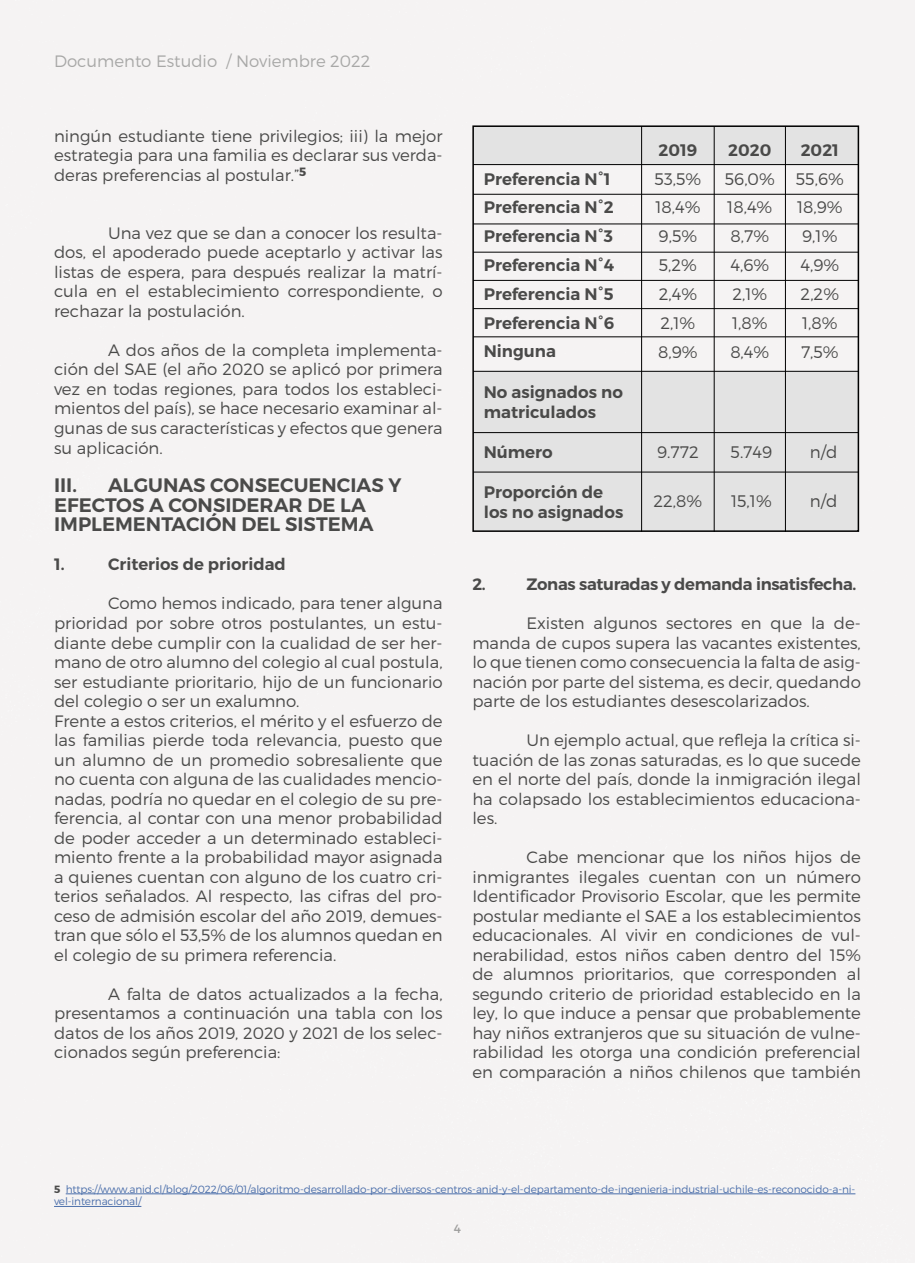
<style>
.page{position:relative;width:915px;height:1263px;background:#fff}
.page>*{position:absolute;margin:0;border:0;box-sizing:border-box;transform-origin:0 0}
.t1{font:19.5px/19.5px "Trueno S Bd";color:#4a4a49}
.t2{font:16.65px/28.8px "Trueno S Bd";color:#4a4a49}
.t3{font:16.65px/28.8px "Trueno Lt";color:#4a4a49;text-align:center}
.t4{font:16.5px/19.5px "Trueno Lt";color:#4a4a49;text-align:justify}
.t5{font:16.5px "Trueno S Bd";letter-spacing:-.02em;color:#4a4a49}
.t6{font:16.5px "Trueno Lt";color:#a8a8a7}
.t7{font:16.5px "Trueno S Bd";color:#4a4a49}
.t8{font:12px "Trueno Rg";color:#9d9d9c}
.t9{font:10.5px/12.6px "Trueno Lt";letter-spacing:-.01em;color:#4a6eaa}
.s1{font-family:"Trueno Bd";color:#4a4a49}
</style>
<div class="page">
<div style="left:0;top:0;width:914px;height:1263px;background:#f5f3f3"></div>
<hr style="left:66px;top:1193px;width:789px;height:1px;background:#4a6eaa">
<hr style="left:54px;top:1206px;width:87px;height:1px;background:#4a6eaa">
<div style="left:475px;top:371px;width:380px;height:158px;background:#e3e3e3"></div>
<div style="left:475px;top:128px;width:380px;height:37px;background:#e3e3e3"></div>
<hr style="left:473px;top:194px;width:385px;height:1px;background:#000">
<hr style="left:473px;top:224px;width:385px;height:1px;background:#000">
<hr style="left:473px;top:252px;width:385px;height:1px;background:#000">
<hr style="left:473px;top:280px;width:385px;height:1px;background:#000">
<hr style="left:473px;top:308px;width:385px;height:1px;background:#000">
<hr style="left:473px;top:336px;width:385px;height:1px;background:#000">
<hr style="left:473px;top:432px;width:385px;height:1px;background:#000">
<hr style="left:473px;top:472px;width:385px;height:1px;background:#000">
<hr style="left:641px;top:126px;width:1px;height:405px;background:#000">
<hr style="left:713px;top:126px;width:1px;height:405px;background:#000">
<hr style="left:784px;top:126px;width:1px;height:405px;background:#000">
<div style="left:472px;top:125px;width:386px;height:407px;border:2px solid #000"></div>
<p class="t6" style="left:54px;top:51px;width:317px">Documento Estudio / Noviembre 2022</p>
<p class="t4" style="left:54px;top:126px;width:390px">ningún estudiante tiene privilegios; iii) la mejor estrategia para una familia es declarar sus verda&shy;deras preferencias al postular.”<sup>5</sup></p>
<p class="t4" style="left:54px;top:223px;width:390px;text-indent:54px">Una vez que se dan a conocer los resulta&shy;dos, el apoderado puede aceptarlo y activar las listas de espera, para después realizar la matrí&shy;cula en el establecimiento correspondiente, o rechazar la postulación.</p>
<p class="t4" style="left:54px;top:340px;width:390px;text-indent:54px">A dos años de la completa implementa&shy;ción del SAE (el año 2020 se aplicó por primera vez en todas regiones, para todos los estableci&shy;mientos del país), se hace necesario examinar al&shy;gunas de sus características y efectos que genera su aplicación.</p>
<p class="t1" style="left:54px;top:476px;width:24px">III.</p>
<p class="t1" style="left:54px;top:476px;width:349px;text-indent:54px">ALGUNAS CONSECUENCIAS Y<br>EFECTOS A CONSIDERAR DE LA<br>IMPLEMENTACIÓN DEL SISTEMA</p>
<p class="t5" style="left:54px;top:554px;width:12px">1.</p>
<p class="t7" style="left:108px;top:554px;width:179px">Criterios de prioridad</p>
<p class="t4" style="left:54px;top:594px;width:390px;text-align:left;text-indent:54px">Como hemos indicado, para tener alguna prioridad por sobre otros postulantes, un estu&shy;diante debe cumplir con la cualidad de ser her&shy;mano de otro alumno del colegio al cual postula, ser estudiante prioritario, hijo de un funcionario del colegio o ser un exalumno.<br>Frente a estos criterios, el mérito y el esfuerzo de las familias pierde toda relevancia, puesto que un alumno de un promedio sobresaliente que no cuenta con alguna de las cualidades mencio&shy;nadas, podría no quedar en el colegio de su pre&shy;ferencia, al contar con una menor probabilidad de poder acceder a un determinado estableci&shy;miento frente a la probabilidad mayor asignada a quienes cuentan con alguno de los cuatro cri&shy;terios señalados. Al respecto, las cifras del pro&shy;ceso de admisión escolar del año 2019, demues&shy;tran que sólo el 53,5% de los alumnos quedan en el colegio de su primera referencia.</p>
<p class="t4" style="left:54px;top:984px;width:390px;text-indent:54px">A falta de datos actualizados a la fecha, presentamos a continuación una tabla con los datos de los años 2019, 2020 y 2021 de los selec&shy;cionados según preferencia:</p>
<p class="t2" style="left:483px;top:164px;width:132px">Preferencia N°1<br>Preferencia N°2<br>Preferencia N°3<br>Preferencia N°4<br>Preferencia N°5<br>Preferencia N°6<br>Ninguna</p>
<p class="t2" style="left:483px;top:382px;width:141px;line-height:20.1px">No asignados no matriculados</p>
<p class="t2" style="left:483px;top:437px;width:70px">Número</p>
<p class="t2" style="left:483px;top:482px;width:141px;line-height:20.1px">Proporción de los no asignados</p>
<p class="t2" style="left:658px;top:136px;width:40px">2019</p>
<p class="t3" style="left:654px;top:164px;width:48px">53,5%<br>18,4%<br>9,5%<br>5,2%<br>2,4%<br>2,1%<br>8,9%</p>
<p class="t2" style="left:728px;top:136px;width:45px">2020</p>
<p class="t3" style="left:724px;top:164px;width:51px">56,0%<br>18,4%<br>8,7%<br>4,6%<br>2,1%<br>1,8%<br>8,4%</p>
<p class="t2" style="left:800px;top:136px;width:40px">2021</p>
<p class="t3" style="left:795px;top:164px;width:49px">55,6%<br>18,9%<br>9,1%<br>4,9%<br>2,2%<br>1,8%<br>7,5%</p>
<p class="t3" style="left:657px;top:437px;width:43px">9.772</p>
<p class="t3" style="left:730px;top:437px;width:43px">5.749</p>
<p class="t3" style="left:809px;top:437px;width:29px">n/d</p>
<p class="t3" style="left:653px;top:486px;width:50px">22,8%</p>
<p class="t3" style="left:730px;top:486px;width:42px">15,1%</p>
<p class="t3" style="left:809px;top:486px;width:29px">n/d</p>
<p class="t5" style="left:472px;top:574px;width:15px">2.</p>
<p class="t5" style="left:526px;top:574px;width:331px">Zonas saturadas y demanda insatisfecha.</p>
<p class="t4" style="left:472px;top:613px;width:390px;text-indent:54px">Existen algunos sectores en que la de&shy;manda de cupos supera las vacantes existentes, lo que tienen como consecuencia la falta de asig&shy;nación por parte del sistema, es decir, quedando parte de los estudiantes desescolarizados.</p>
<p class="t4" style="left:472px;top:730px;width:390px;text-indent:54px">Un ejemplo actual, que refleja la crítica si&shy;tuación de las zonas saturadas, es lo que sucede en el norte del país, donde la inmigración ilegal ha colapsado los establecimientos educaciona&shy;les.</p>
<p class="t4" style="left:472px;top:847px;width:390px;text-indent:54px">Cabe mencionar que los niños hijos de inmigrantes ilegales cuentan con un número Identificador Provisorio Escolar, que les permite postular mediante el SAE a los establecimientos educacionales. Al vivir en condiciones de vul&shy;nerabilidad, estos niños caben dentro del 15% de alumnos prioritarios, que corresponden al segundo criterio de prioridad establecido en la ley, lo que induce a pensar que probablemente hay niños extranjeros que su situación de vulne&shy;rabilidad les otorga una condición preferencial en comparación a niños chilenos que también</p>
<p class="t9" style="left:54px;top:1182px;width:802px"><span class="s1">5</span> https://www.anid.cl/blog/2022/06/01/algoritmo-desarrollado-por-diversos-centros-anid-y-el-departamento-de-ingenieria-industrial-uchile-es-reconocido-a-ni&shy;vel-internacional/</p>
<p class="t8" style="left:453px;top:1222px;width:9px">4</p>
</div>
